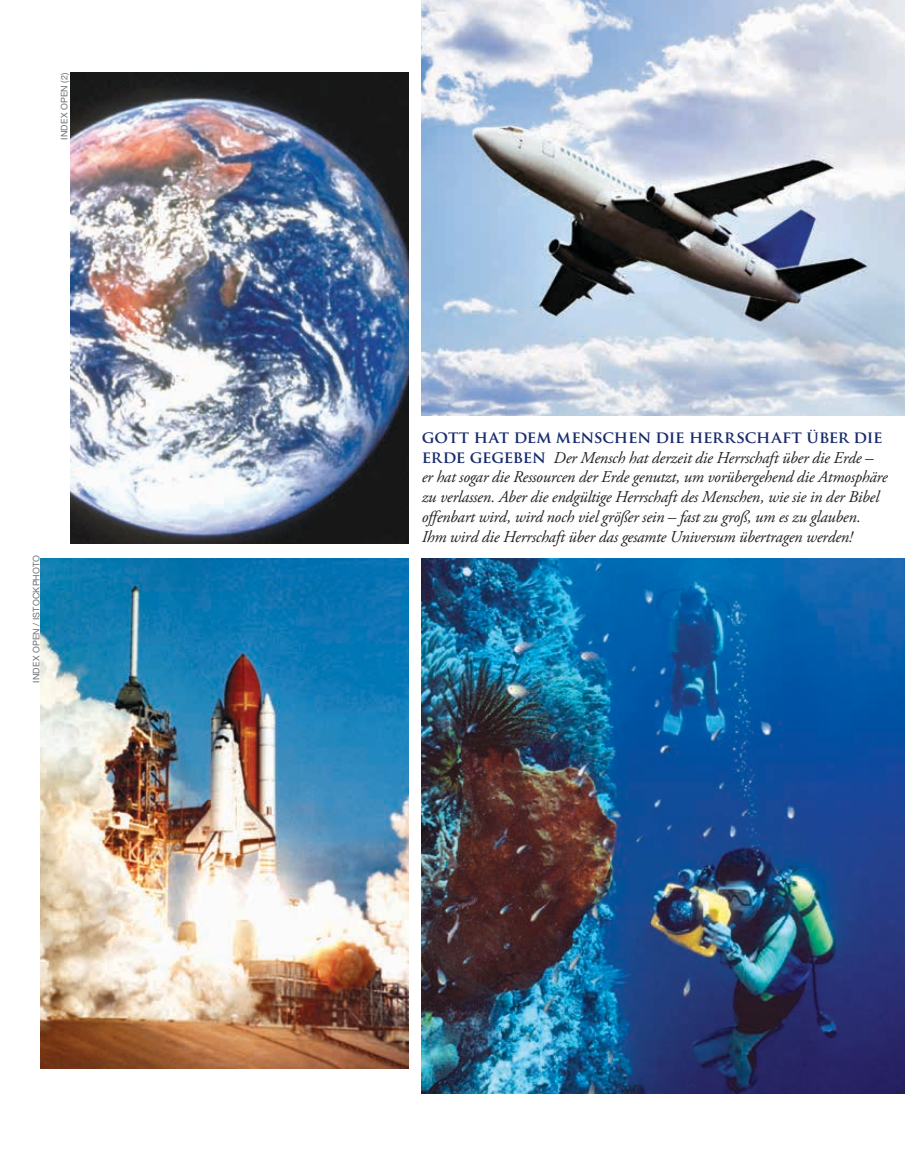
<style>
.page{position:relative;width:905px;height:1175px;background:#fff}
.page>*{position:absolute;margin:0;border:0;box-sizing:border-box;transform-origin:0 0}
.t1{font:italic 16.5px/19.8px "Adobe Garamond Pro";letter-spacing:-.015em;color:#231f20}
.t2{font:700 16.5px "Trajan Pro";letter-spacing:-.015em;color:#192b6d}
.t3{font:9px "Helvetica Neue";letter-spacing:.02em;color:#6d6f71}
.s1{font-family:"Trajan Pro";font-weight:700;font-style:normal;color:#192b6d}
</style>
<div class="page">
<img style="left:71px;top:73px;width:337px;height:471px">
<img style="left:40px;top:559px;width:368px;height:509px">
<img style="left:421px;top:559px;width:483px;height:535px">
<img style="left:421px;top:0;width:483px;height:415px">
<p class="t3" style="left:59px;top:140px;width:69px;rotate:-90deg">INDEX OPEN (2)</p>
<p class="t3" style="left:31px;top:683px;width:129px;rotate:-90deg">INDEX OPEN / ISTOCKPHOTO</p>
<p class="t2" style="left:421px;top:426px;width:462px">GOTT HAT DEM MENSCHEN DIE HERRSCHAFT ÜBER DIE</p>
<p class="t1" style="left:421px;top:448px;width:467px"><span class="s1">ERDE GEGEBEN</span> Der Mensch hat derzeit die Herrschaft über die Erde – er hat sogar die Ressourcen der Erde genutzt, um vorübergehend die Atmosphäre zu verlassen. Aber die endgültige Herrschaft des Menschen, wie sie in der Bibel offenbart wird, wird noch viel größer sein – fast zu groß, um es zu glauben.<br>Ihm wird die Herrschaft über das gesamte Universum übertragen werden!</p>
</div>
